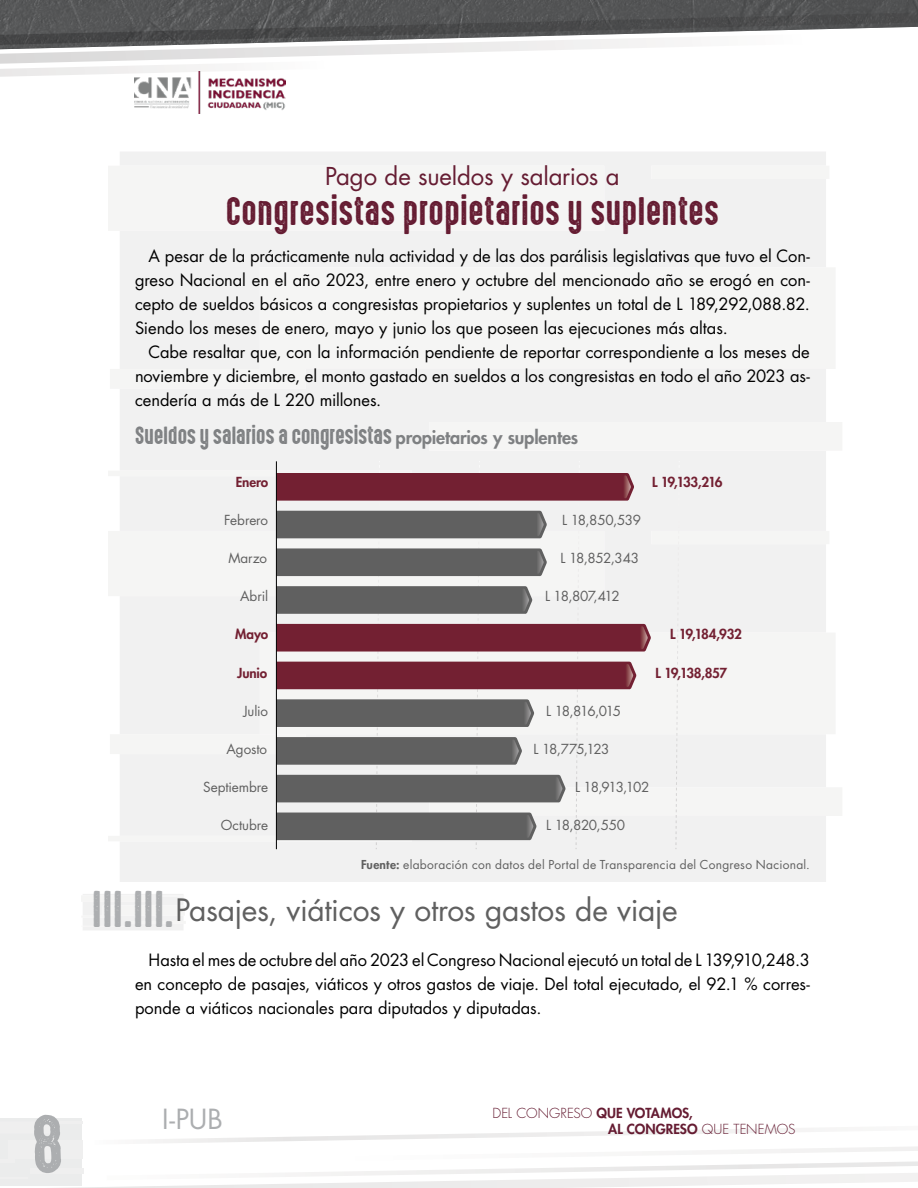
<style>
.page{position:relative;width:918px;height:1188px;background:#fff}
.page>*{position:absolute;margin:0;border:0;box-sizing:border-box;transform-origin:0 0}
.t1{font:46.5px "High Voltage Rough";letter-spacing:-.005em;color:#acaeb0}
.t2{font:36px "High Voltage Rough";color:#651c32}
.t3{font:30px "Futura Std";letter-spacing:-.015em;color:#606060}
.t4{font:27px "Futura Std";color:#acaeb0}
.t5{font:24px "Futura Std";letter-spacing:-.01em;color:#651c32}
.t6{font:22.5px "High Voltage Rough";letter-spacing:-.025em;color:#7e8082}
.t7{font:16.5px/24px "Futura Std";letter-spacing:-.005em;color:#000;text-align:justify}
.t8{font:13.5px "Futura Std";letter-spacing:-.015em;color:#606060}
.t9{font:800 13.5px "Futura Std";letter-spacing:-.02em;color:#732032}
.t10{font:300 13.5px/16.2px "Futura Std";color:#651c32}
.t11{font:12px "Futura Std";letter-spacing:.025em;color:#606060}
.s1{font-family:"Futura Std";font-weight:800;font-size:18px}
.s2{font-weight:800}
</style>
<div class="page">
<svg style="left:0;top:0;width:918px;height:34px;background:#585859"></svg>
<svg style="left:0;top:34px;width:665px;height:27px"></svg>
<svg style="left:0;top:61px;width:216px;height:37px"></svg>
<img style="left:135px;top:72px;width:151px;height:41px">
<div style="left:81px;top:894px;width:104px;height:36px;background:#f3f3f3"></div>
<div style="left:120px;top:152px;width:706px;height:309px;background:#f1f1f1"></div>
<div style="left:108px;top:166px;width:496px;height:65px;background:#f5f5f4"></div>
<div style="left:260px;top:267px;width:575px;height:102px;background:#f5f5f4"></div>
<div style="left:429px;top:422px;width:413px;height:29px;background:#f5f5f4"></div>
<div style="left:110px;top:369px;width:196px;height:20px;background:#f5f5f4"></div>
<div style="left:651px;top:166px;width:178px;height:13px;background:#f5f5f4"></div>
<div style="left:120px;top:849px;width:706px;height:33px;background:#f1f1f1"></div>
<svg style="left:108px;top:461px;width:734px;height:388px"></svg>
<hr style="left:276px;top:461px;width:1px;height:388px;background:#000">
<svg style="left:0;top:1118px;width:918px;height:70px"></svg>
<h3 class="t5" style="left:325px;top:161px;width:296px">Pago de sueldos y salarios a</h3>
<h2 class="t2" style="left:226px;top:192px;width:495px">Congresistas propietarios y suplentes</h2>
<p class="t7" style="left:135px;top:244px;width:677px;text-indent:13px">A pesar de la prácticamente nula actividad y de las dos parálisis legislativas que tuvo el Con&shy;greso Nacional en el año 2023, entre enero y octubre del mencionado año se erogó en con&shy;cepto de sueldos básicos a congresistas propietarios y suplentes un total de L 189,292,088.82.<br>Siendo los meses de enero, mayo y junio los que poseen las ejecuciones más altas.</p>
<p class="t7" style="left:135px;top:340px;width:676px;text-indent:13px">Cabe resaltar que, con la información pendiente de reportar correspondiente a los meses de noviembre y diciembre, el monto gastado en sueldos a los congresistas en todo el año 2023 as&shy;cendería a más de L 220 millones.</p>
<h3 class="t6" style="left:135px;top:423px;width:445px">Sueldos y salarios a congresistas <span class="s1">propietarios y suplentes</span></h3>
<p class="t9" style="left:236px;top:474px;width:34px">Enero</p>
<p class="t9" style="left:652px;top:474px;width:72px">L 19,133,216</p>
<p class="t8" style="left:224px;top:512px;width:45px">Febrero</p>
<p class="t8" style="left:562px;top:512px;width:80px">L 18,850,539</p>
<p class="t8" style="left:228px;top:549px;width:40px">Marzo</p>
<p class="t8" style="left:560px;top:549px;width:80px">L 18,852,343</p>
<p class="t8" style="left:240px;top:588px;width:29px">Abril</p>
<p class="t8" style="left:545px;top:588px;width:76px">L 18,807,412</p>
<p class="t9" style="left:235px;top:626px;width:35px">Mayo</p>
<p class="t9" style="left:670px;top:626px;width:73px">L 19,184,932</p>
<p class="t9" style="left:237px;top:664px;width:31px">Junio</p>
<p class="t9" style="left:655px;top:664px;width:73px">L 19,138,857</p>
<p class="t8" style="left:243px;top:702px;width:26px">Julio</p>
<p class="t8" style="left:546px;top:702px;width:76px">L 18,816,015</p>
<p class="t8" style="left:227px;top:740px;width:42px">Agosto</p>
<p class="t8" style="left:534px;top:740px;width:78px">L 18,775,123</p>
<p class="t8" style="left:203px;top:778px;width:66px">Septiembre</p>
<p class="t8" style="left:575px;top:778px;width:76px">L 18,913,102</p>
<p class="t8" style="left:221px;top:817px;width:49px">Octubre</p>
<p class="t8" style="left:546px;top:817px;width:80px">L 18,820,550</p>
<p class="t11" style="left:361px;top:857px;width:450px"><span class="s2">Fuente:</span> elaboración con datos del Portal de Transparencia del Congreso Nacional.</p>
<h1 class="t1" style="left:92px;top:884px;width:84px">III.III.</h1>
<h3 class="t3" style="left:176px;top:891px;width:504px">Pasajes, viáticos y otros gastos de viaje</h3>
<p class="t7" style="left:135px;top:948px;width:676px;text-indent:13px">Hasta el mes de octubre del año 2023 el Congreso Nacional ejecutó un total de L 139,910,248.3 en concepto de pasajes, viáticos y otros gastos de viaje. Del total ejecutado, el 92.1 % corres&shy;ponde a viáticos nacionales para diputados y diputadas.</p>
<h3 class="t4" style="left:162px;top:1102px;width:62px">I-PUB</h3>
<p class="t10" style="left:608px;top:1106px;width:189px;text-indent:-116px">DEL CONGRESO <span class="s2">QUE VOTAMOS,<br>AL CONGRESO</span> QUE TENEMOS</p>
</div>
